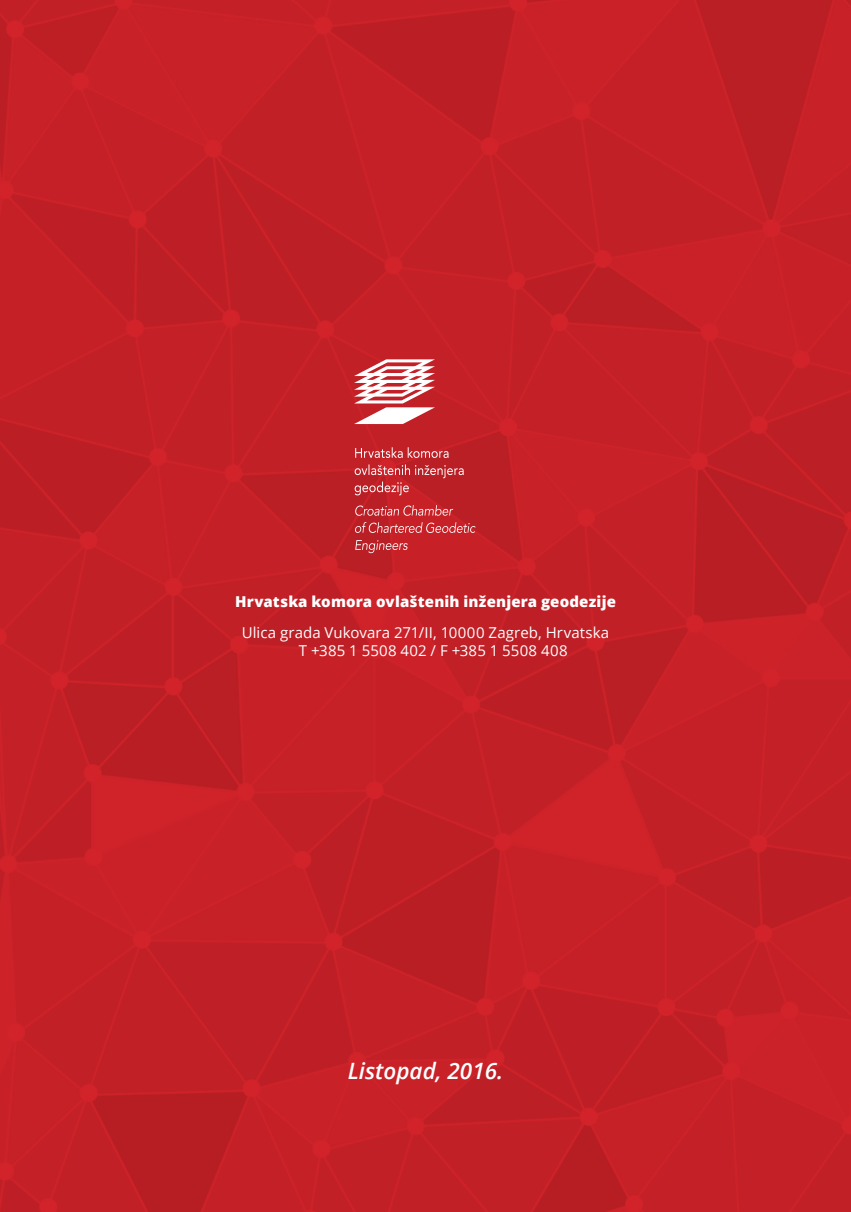
<style>
.page{position:relative;width:851px;height:1212px;background:#fff}
.page>*{position:absolute;margin:0;border:0;box-sizing:border-box;transform-origin:0 0}
.t1{font:italic 600 22.5px "Open Sans";color:#fff}
.t2{font:15px/18px "Open Sans";letter-spacing:.01em;color:#fff}
.t3{font:800 15px "Open Sans";letter-spacing:.01em;color:#fff}
</style>
<div class="page">
<img style="left:0;top:0;width:850px;height:1212px">
<svg style="left:354px;top:359px;width:81px;height:65px"></svg>
<svg style="left:354px;top:464px;width:109px;height:31px;background:#c63c42"></svg>
<svg style="left:355px;top:447px;width:93px;height:11px"></svg>
<svg style="left:355px;top:540px;width:52px;height:13px"></svg>
<svg style="left:355px;top:522px;width:120px;height:11px"></svg>
<svg style="left:355px;top:505px;width:98px;height:11px"></svg>
<p class="t3" style="left:235px;top:590px;width:382px">Hrvatska komora ovlaštenih inženjera geodezije</p>
<p class="t2" style="left:299px;top:623px;width:312px;text-indent:-57px">Ulica grada Vukovara 271/II, 10000 Zagreb, Hrvatska<br>T +385 1 5508 402 / F +385 1 5508 408</p>
<h1 class="t1" style="left:348px;top:1055px;width:157px">Listopad, 2016.</h1>
</div>
